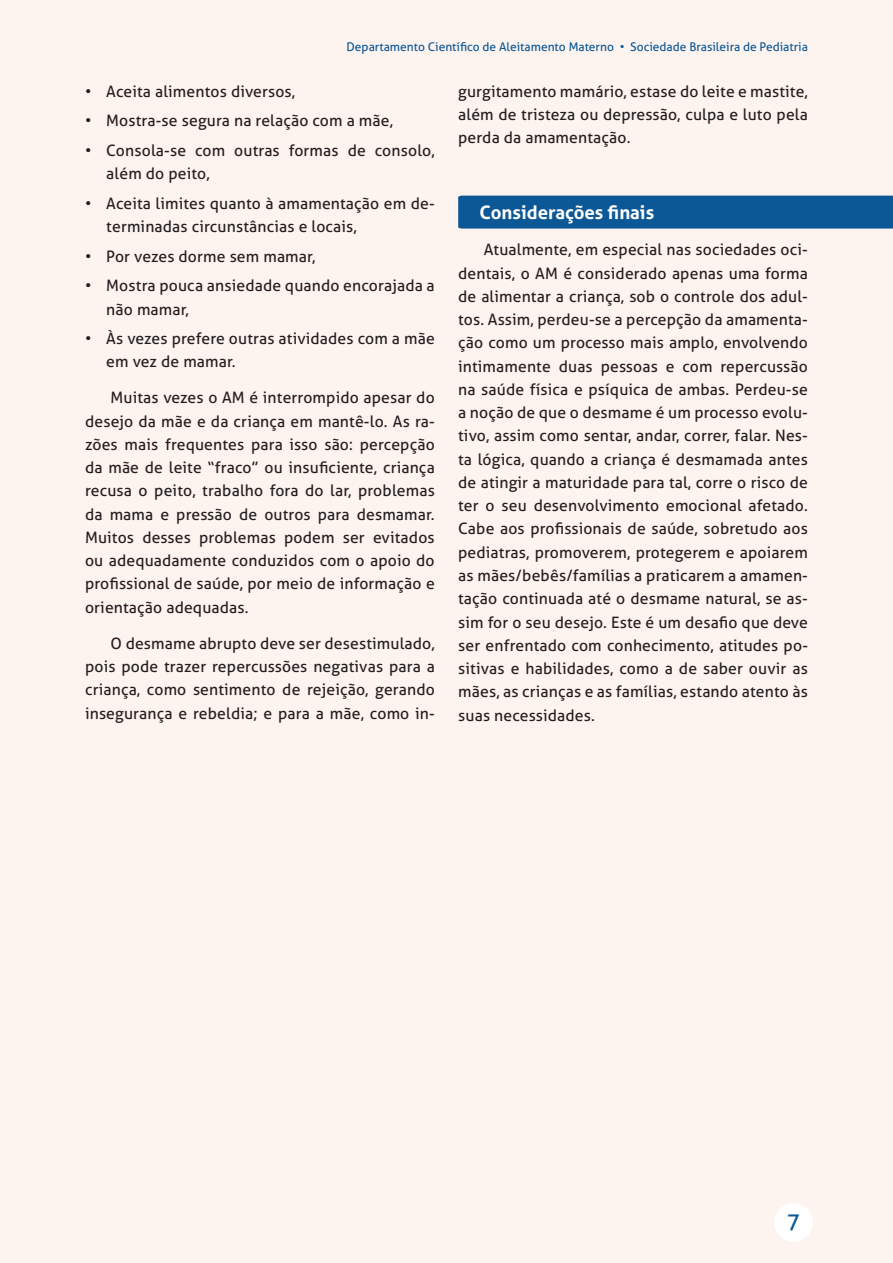
<style>
.page{position:relative;width:893px;height:1263px;background:#fdf3ef}
.page>*{position:absolute;margin:0;border:0;box-sizing:border-box;transform-origin:0 0}
.t1{font:22.5px "Aller";color:#0c5896}
.t2{font:700 18.6px "Aller";color:#fff}
.t3{font:15.75px/23.2px "Aller";letter-spacing:.01em;color:#231f20}
.t4{font:12px "Aller";color:#0c5896}
</style>
<div class="page">
<div style="left:774px;top:1203px;width:39px;height:39px;background:#fff;border-radius:50%"></div>
<div style="left:458px;top:196px;width:435px;height:33px;background:#0c5896"></div>
<p class="t4" style="left:347px;top:39px;width:463px">Departamento Científico de Aleitamento Materno • Sociedade Brasileira de Pediatria</p>
<p class="t3" style="left:85px;top:80px;width:212px">• Aceita alimentos diversos,</p>
<p class="t3" style="left:85px;top:109px;width:309px">• Mostra-se segura na relação com a mãe,</p>
<p class="t3" style="left:106px;top:139px;width:330px;text-indent:-21px">• Consola-se com outras formas de consolo, além do peito,</p>
<p class="t3" style="left:106px;top:192px;width:330px;text-indent:-21px">• Aceita limites quanto à amamentação em de&shy;terminadas circunstâncias e locais,</p>
<p class="t3" style="left:85px;top:245px;width:232px">• Por vezes dorme sem mamar,</p>
<p class="t3" style="left:106px;top:274px;width:330px;text-indent:-21px">• Mostra pouca ansiedade quando encorajada a não mamar,</p>
<p class="t3" style="left:106px;top:327px;width:330px;text-indent:-21px">• Às vezes prefere outras atividades com a mãe em vez de mamar.</p>
<p class="t3" style="left:85px;top:386px;width:351px;text-align:justify;text-indent:26px">Muitas vezes o AM é interrompido apesar do desejo da mãe e da criança em mantê-lo. As ra&shy;zões mais frequentes para isso são: percepção da mãe de leite “fraco” ou insuficiente, criança recusa o peito, trabalho fora do lar, problemas da mama e pressão de outros para desmamar.<br>Muitos desses problemas podem ser evitados ou adequadamente conduzidos com o apoio do profissional de saúde, por meio de informação e orientação adequadas.</p>
<p class="t3" style="left:85px;top:632px;width:351px;text-align:justify;text-indent:26px">O desmame abrupto deve ser desestimulado, pois pode trazer repercussões negativas para a criança, como sentimento de rejeição, gerando insegurança e rebeldia; e para a mãe, como in-</p>
<p class="t3" style="left:458px;top:80px;width:351px;text-align:justify">gurgitamento mamário, estase do leite e mastite, além de tristeza ou depressão, culpa e luto pela perda da amamentação.</p>
<p class="t2" style="left:479px;top:202px;width:176px">Considerações finais</p>
<p class="t3" style="left:458px;top:238px;width:351px;text-align:justify;text-indent:26px">Atualmente, em especial nas sociedades oci&shy;dentais, o AM é considerado apenas uma forma de alimentar a criança, sob o controle dos adul&shy;tos. Assim, perdeu-se a percepção da amamenta&shy;ção como um processo mais amplo, envolvendo intimamente duas pessoas e com repercussão na saúde física e psíquica de ambas. Perdeu-se a noção de que o desmame é um processo evolu&shy;tivo, assim como sentar, andar, correr, falar. Nes&shy;ta lógica, quando a criança é desmamada antes de atingir a maturidade para tal, corre o risco de ter o seu desenvolvimento emocional afetado.<br>Cabe aos profissionais de saúde, sobretudo aos pediatras, promoverem, protegerem e apoiarem as mães/bebês/famílias a praticarem a amamen&shy;tação continuada até o desmame natural, se as&shy;sim for o seu desejo. Este é um desafio que deve ser enfrentado com conhecimento, atitudes po&shy;sitivas e habilidades, como a de saber ouvir as mães, as crianças e as famílias, estando atento às suas necessidades.</p>
<h1 class="t1" style="left:787px;top:1207px;width:15px">7</h1>
</div>
